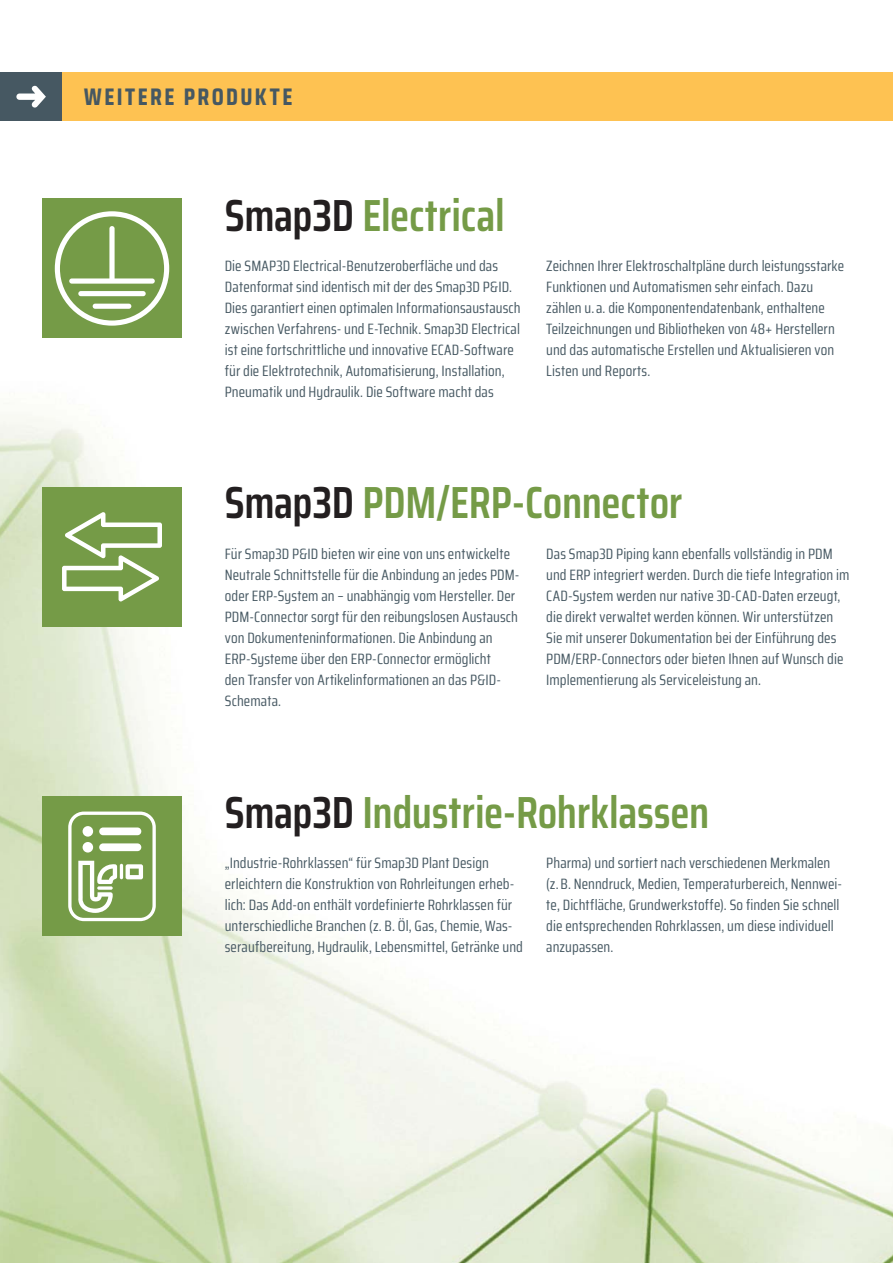
<style>
.page{position:relative;width:893px;height:1263px;background:#fff}
.page>*{position:absolute;margin:0;border:0;box-sizing:border-box;transform-origin:0 0}
.t1{font:600 45px "Saira Condensed";letter-spacing:-.01em;color:#759b47}
.t2{font:700 24px "Saira Condensed";letter-spacing:.1em;color:#465862}
.t3{font:15px/21px "Saira Condensed";letter-spacing:.005em;color:#465862}
.s1{color:#231f20}
</style>
<div class="page">
<img style="left:0;top:403px;width:242px;height:860px">
<img style="left:293px;top:943px;width:51px;height:320px">
<img style="left:344px;top:978px;width:51px;height:285px">
<img style="left:395px;top:1009px;width:153px;height:254px">
<img style="left:548px;top:1080px;width:102px;height:183px">
<img style="left:650px;top:1084px;width:102px;height:179px">
<img style="left:752px;top:1135px;width:140px;height:128px">
<div style="left:0;top:72px;width:892px;height:49px;background:#fec252"></div>
<div style="left:0;top:72px;width:61px;height:49px;background:#465862"></div>
<svg style="left:16px;top:86px;width:30px;height:22px"></svg>
<div style="left:42px;top:199px;width:140px;height:139px;background:#759b47"></div>
<svg style="left:55px;top:211px;width:114px;height:115px"></svg>
<div style="left:78px;top:291px;width:68px;height:5px;background:#fff;border-radius:3px"></div>
<div style="left:93px;top:304px;width:38px;height:5px;background:#fff;border-radius:3px"></div>
<div style="left:42px;top:487px;width:140px;height:139px;background:#759b47"></div>
<svg style="left:62px;top:512px;width:100px;height:89px"></svg>
<div style="left:42px;top:797px;width:140px;height:139px;background:#759b47"></div>
<svg style="left:68px;top:812px;width:88px;height:109px"></svg>
<h2 class="t2" style="left:84px;top:78px;width:210px">WEITERE PRODUKTE</h2>
<h1 class="t1" style="left:225px;top:180px;width:281px"><span class="s1">Smap3D</span> Electrical</h1>
<p class="t3" style="left:225px;top:255px;width:297px">Die SMAP3D Electrical-Benutzeroberfläche und das Datenformat sind identisch mit der des Smap3D P&amp;ID.<br>Dies garantiert einen optimalen Informationsaustausch zwischen Verfahrens- und E-Technik. Smap3D Electrical ist eine fortschrittliche und innovative ECAD-Software für die Elektrotechnik, Automatisierung, Installation, Pneumatik und Hydraulik. Die Software macht das</p>
<p class="t3" style="left:546px;top:255px;width:299px">Zeichnen Ihrer Elektroschaltpläne durch leistungsstarke Funktionen und Automatismen sehr einfach. Dazu zählen u. a. die Komponentendatenbank, enthaltene Teilzeichnungen und Bibliotheken von 48+ Herstellern und das automatische Erstellen und Aktualisieren von Listen und Reports.</p>
<h1 class="t1" style="left:225px;top:467px;width:459px"><span class="s1">Smap3D</span> PDM/ERP-Connector</h1>
<p class="t3" style="left:225px;top:543px;width:296px">Für Smap3D P&amp;ID bieten wir eine von uns entwickelte Neutrale Schnittstelle für die Anbindung an jedes PDM&shy;oder ERP-System an – unabhängig vom Hersteller. Der PDM-Connector sorgt für den reibungslosen Austausch von Dokumenteninformationen. Die Anbindung an ERP-Systeme über den ERP-Connector ermöglicht<br>den Transfer von Artikelinformationen an das P&amp;ID-Schemata.</p>
<p class="t3" style="left:546px;top:543px;width:305px">Das Smap3D Piping kann ebenfalls vollständig in PDM und ERP integriert werden. Durch die tiefe Integration im CAD-System werden nur native 3D-CAD-Daten erzeugt, die direkt verwaltet werden können. Wir unterstützen Sie mit unserer Dokumentation bei der Einführung des PDM/ERP-Connectors oder bieten Ihnen auf Wunsch die Implementierung als Serviceleistung an.</p>
<h1 class="t1" style="left:225px;top:776px;width:486px"><span class="s1">Smap3D</span> Industrie-Rohrklassen</h1>
<p class="t3" style="left:225px;top:852px;width:299px">„Industrie-Rohrklassen“ für Smap3D Plant Design erleichtern die Konstruktion von Rohrleitungen erheb&shy;lich: Das Add-on enthält vordefinierte Rohrklassen für unterschiedliche Branchen (z. B. Öl, Gas, Chemie, Was&shy;seraufbereitung, Hydraulik, Lebensmittel, Getränke und</p>
<p class="t3" style="left:546px;top:852px;width:297px">Pharma) und sortiert nach verschiedenen Merkmalen (z. B. Nenndruck, Medien, Temperaturbereich, Nennwei&shy;te, Dichtfläche, Grundwerkstoffe). So finden Sie schnell die entsprechenden Rohrklassen, um diese individuell anzupassen.</p>
</div>
